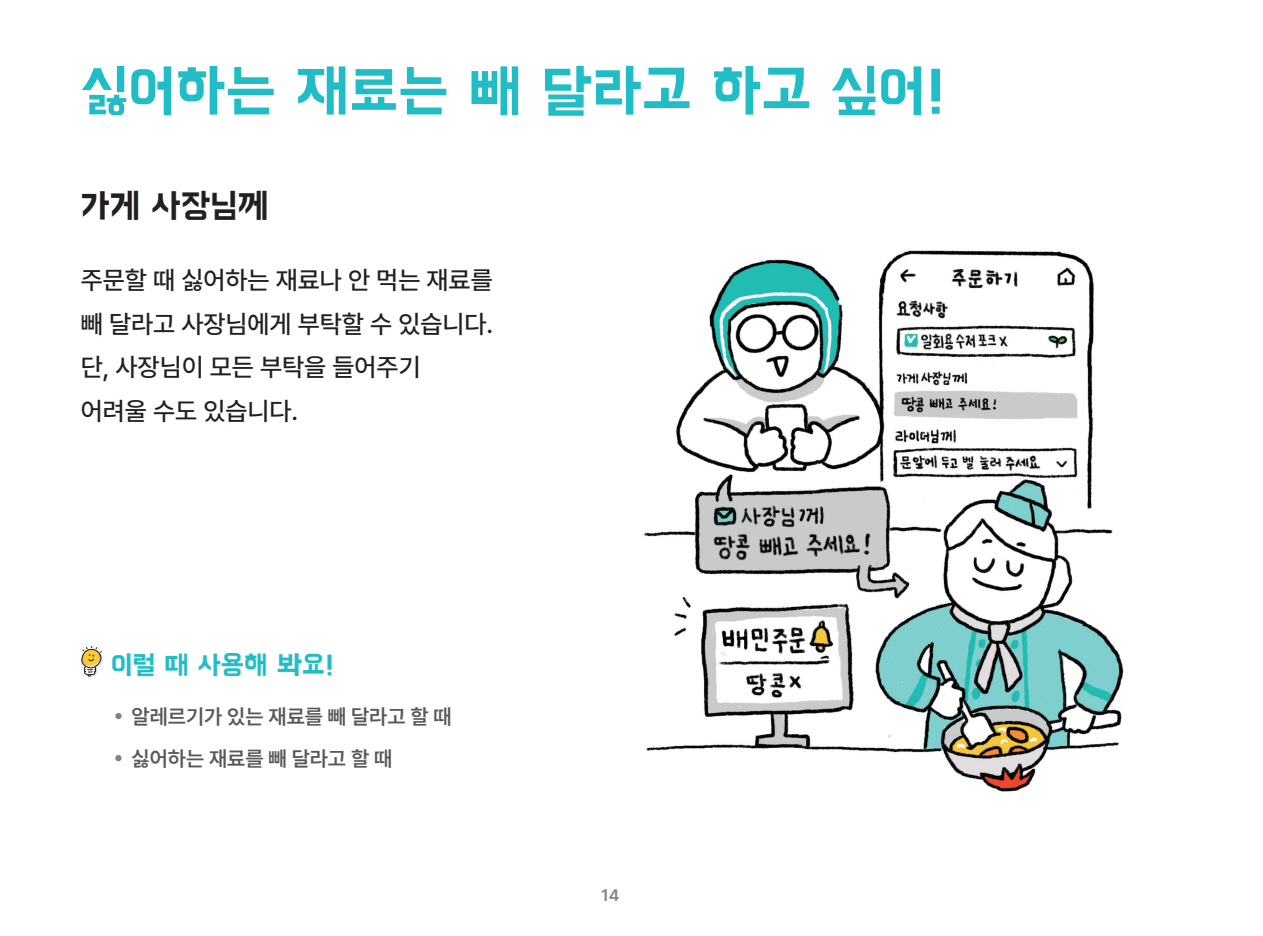
<style>
.page{position:relative;width:1263px;height:936px;background:#fff}
.page>*{position:absolute;margin:0;border:0;box-sizing:border-box;transform-origin:0 0}
.t1{font:58.5px "BMHANNA11 yrsold OTF";color:#21bdc6}
.t2{font:34.5px "BMHANNA11 yrsold OTF";color:#231f20}
.t3{font:27px "BMHANNA11 yrsold OTF";color:#21bdc6}
.t4{font:500 25.5px/43.5px "Pretendard";color:#231f20}
.t5{font:600 21px/42px "Pretendard";color:#57585a}
.t6{font:600 16.5px "Pretendard";color:#808285}
</style>
<div class="page">
<img style="left:644px;top:250px;width:480px;height:542px">
<div style="left:115px;top:713px;width:7px;height:6px;background:#808285;border-radius:50%"></div>
<div style="left:115px;top:755px;width:7px;height:6px;background:#808285;border-radius:50%"></div>
<div style="left:82px;top:645px;width:21px;height:33px;background:#231f20;opacity:.2"></div>
<svg style="left:81px;top:645px;width:22px;height:32px"></svg>
<h1 class="t1" style="left:81px;top:64px;width:867px">싫어하는 재료는 빼 달라고 하고 싶어!</h1>
<h2 class="t2" style="left:81px;top:190px;width:190px">가게 사장님께</h2>
<p class="t4" style="left:81px;top:258px;width:414px">주문할 때 싫어하는 재료나 안 먹는 재료를 빼 달라고 사장님에게 부탁할 수 있습니다. 단, 사장님이 모든 부탁을 들어주기<br>어려울 수도 있습니다.</p>
<p class="t3" style="left:111px;top:651px;width:225px">이럴 때 사용해 봐요!</p>
<p class="t5" style="left:132px;top:694px;width:322px">알레르기가 있는 재료를 빼 달라고 할 때 싫어하는 재료를 빼 달라고 할 때</p>
<p class="t6" style="left:601px;top:883px;width:20px">14</p>
</div>
